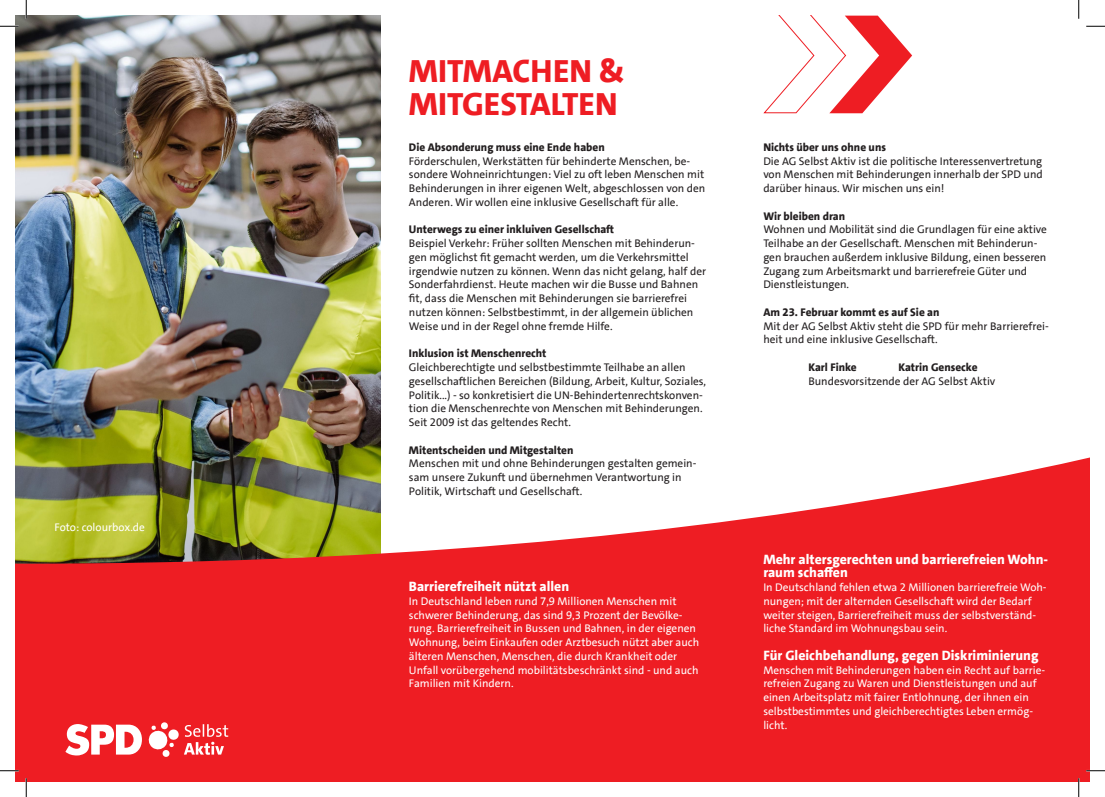
<style>
.page{position:relative;width:1105px;height:797px;background:#fff}
.page>*{position:absolute;margin:0;border:0;box-sizing:border-box;transform-origin:0 0}
.t1{font:800 32.5px/32.5px "SPD The Sans Versal";color:#ee1d23}
.t2{font:800 13.75px/13.8px "SPD The Sans";color:#fff}
.t3{font:11.25px/13.8px "SPD The Sans";color:#231f20}
.t4{font:11.25px/13.8px "SPD The Sans";color:#fff}
.t5{font:800 11.25px "SPD The Sans";color:#231f20}
</style>
<div class="page">
<img style="left:16px;top:16px;width:365px;height:382px">
<svg style="left:16px;top:398px;width:1073px;height:383px;fill:#ee1d23"></svg>
<svg style="left:763px;top:16px;width:149px;height:98px"></svg>
<svg style="left:65px;top:722px;width:163px;height:35px"></svg>
<svg style="left:0;top:25px;width:19px;height:2px"></svg>
<svg style="left:1086px;top:25px;width:19px;height:2px"></svg>
<svg style="left:0;top:770px;width:19px;height:1px"></svg>
<svg style="left:1086px;top:770px;width:19px;height:1px"></svg>
<svg style="left:25px;top:0;width:2px;height:19px"></svg>
<svg style="left:25px;top:778px;width:2px;height:19px"></svg>
<svg style="left:1078px;top:0;width:1px;height:19px"></svg>
<svg style="left:1078px;top:778px;width:1px;height:19px"></svg>
<p class="t4" style="left:55px;top:520px;width:92px">Foto: colourbox.de</p>
<h1 class="t1" style="left:409px;top:55px;width:217px">MITMACHEN &amp;<br>MITGESTALTEN</h1>
<p class="t5" style="left:409px;top:140px;width:197px">Die Absonderung muss eine Ende haben</p>
<p class="t3" style="left:409px;top:154px;width:298px">Förderschulen, Werkstätten für behinderte Menschen, be&shy;sondere Wohneinrichtungen: Viel zu oft leben Menschen mit Behinderungen in ihrer eigenen Welt, abgeschlossen von den Anderen. Wir wollen eine inklusive Gesellschaft für alle.</p>
<p class="t5" style="left:409px;top:222px;width:207px">Unterwegs zu einer inkluiven Gesellschaft</p>
<p class="t3" style="left:409px;top:236px;width:299px">Beispiel Verkehr: Früher sollten Menschen mit Behinderun&shy;gen möglichst fit gemacht werden, um die Verkehrsmittel irgendwie nutzen zu können. Wenn das nicht gelang, half der Sonderfahrdienst. Heute machen wir die Busse und Bahnen fit, dass die Menschen mit Behinderungen sie barrierefrei nutzen können: Selbstbestimmt, in der allgemein üblichen Weise und in der Regel ohne fremde Hilfe.</p>
<p class="t5" style="left:409px;top:346px;width:139px">Inklusion ist Menschenrecht</p>
<p class="t3" style="left:409px;top:360px;width:299px">Gleichberechtigte und selbstbestimmte Teilhabe an allen gesellschaftlichen Bereichen (Bildung, Arbeit, Kultur, Soziales, Politik...) - so konkretisiert die UN-Behindertenrechtskonven&shy;tion die Menschenrechte von Menschen mit Behinderungen.<br>Seit 2009 ist das geltendes Recht.</p>
<p class="t5" style="left:409px;top:442px;width:166px">Mitentscheiden und Mitgestalten</p>
<p class="t3" style="left:409px;top:456px;width:289px">Menschen mit und ohne Behinderungen gestalten gemein&shy;sam unsere Zukunft und übernehmen Verantwortung in<br>Politik, Wirtschaft und Gesellschaft.</p>
<p class="t2" style="left:409px;top:579px;width:162px">Barrierefreiheit nützt allen</p>
<p class="t4" style="left:409px;top:594px;width:292px">In Deutschland leben rund 7,9 Millionen Menschen mit schwerer Behinderung, das sind 9,3 Prozent der Bevölke&shy;rung. Barrierefreiheit in Bussen und Bahnen, in der eigenen Wohnung, beim Einkaufen oder Arztbesuch nützt aber auch älteren Menschen, Menschen, die durch Krankheit oder Unfall vorübergehend mobilitätsbeschränkt sind - und auch Familien mit Kindern.</p>
<p class="t5" style="left:763px;top:140px;width:124px">Nichts über uns ohne uns</p>
<p class="t3" style="left:763px;top:154px;width:281px;text-align:justify">Die AG Selbst Aktiv ist die politische Interessenvertretung von Menschen mit Behinderungen innerhalb der SPD und darüber hinaus. Wir mischen uns ein!</p>
<p class="t5" style="left:763px;top:209px;width:83px">Wir bleiben dran</p>
<p class="t3" style="left:763px;top:223px;width:285px">Wohnen und Mobilität sind die Grundlagen für eine aktive Teilhabe an der Gesellschaft. Menschen mit Behinderun&shy;gen brauchen außerdem inklusive Bildung, einen besseren Zugang zum Arbeitsmarkt und barrierefreie Güter und Dienstleistungen.</p>
<p class="t5" style="left:763px;top:305px;width:178px">Am 23. Februar kommt es auf Sie an</p>
<p class="t3" style="left:763px;top:319px;width:287px">Mit der AG Selbst Aktiv steht die SPD für mehr Barrierefrei&shy;heit und eine inklusive Gesellschaft.</p>
<p class="t5" style="left:808px;top:360px;width:50px">Karl Finke</p>
<p class="t5" style="left:898px;top:360px;width:81px">Katrin Gensecke</p>
<p class="t3" style="left:808px;top:374px;width:189px">Bundesvorsitzende der AG Selbst Aktiv</p>
<p class="t2" style="left:763px;top:552px;width:286px">Mehr altersgerechten und barrierefreien Wohn&shy;raum schaffen</p>
<p class="t4" style="left:763px;top:580px;width:285px">In Deutschland fehlen etwa 2 Millionen barrierefreie Woh&shy;nungen; mit der alternden Gesellschaft wird der Bedarf weiter steigen, Barrierefreiheit muss der selbstverständ&shy;liche Standard im Wohnungsbau sein.</p>
<p class="t2" style="left:763px;top:648px;width:277px">Für Gleichbehandlung, gegen Diskriminierung</p>
<p class="t4" style="left:763px;top:663px;width:283px">Menschen mit Behinderungen haben ein Recht auf barrie&shy;refreien Zugang zu Waren und Dienstleistungen und auf einen Arbeitsplatz mit fairer Entlohnung, der ihnen ein selbstbestimmtes und gleichberechtigtes Leben ermög&shy;licht.</p>
</div>
